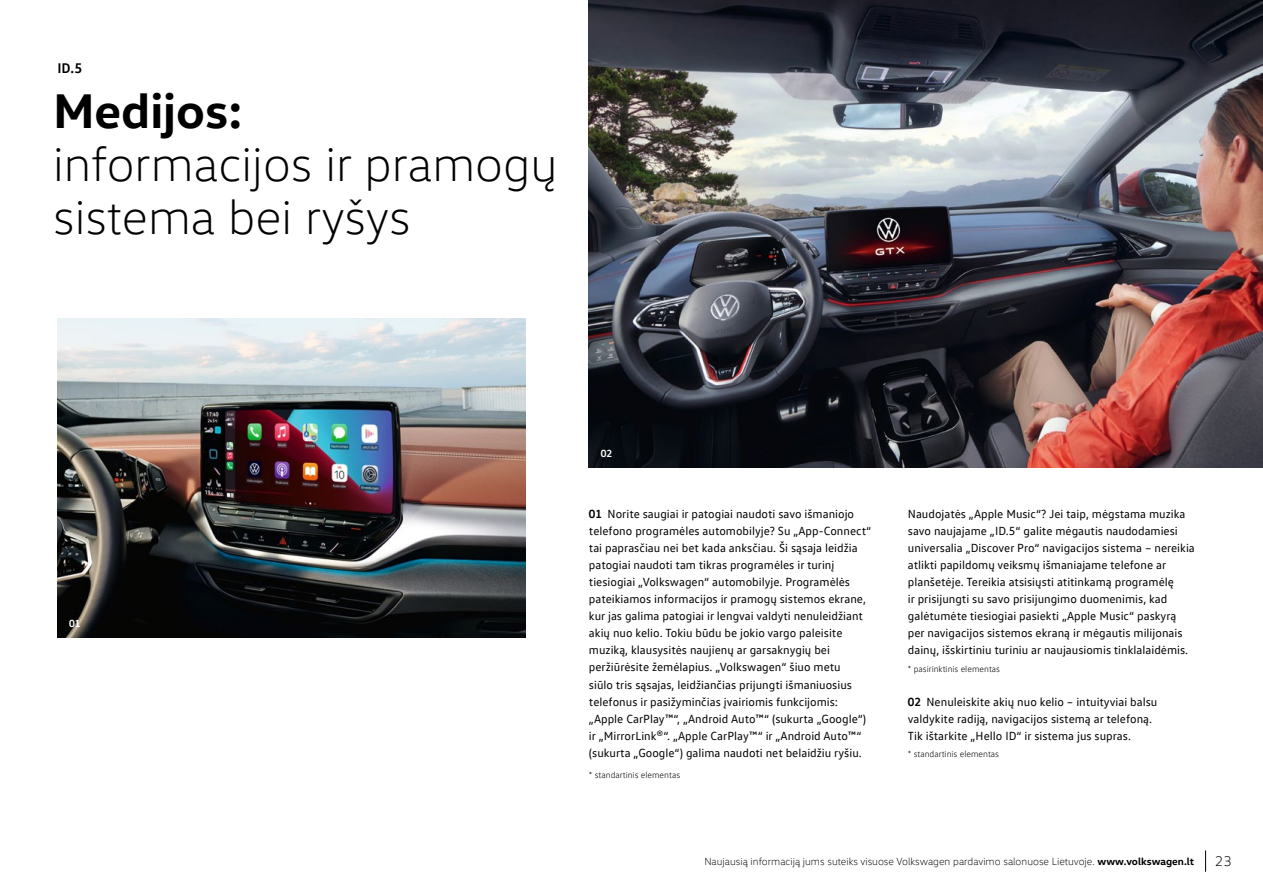
<style>
.page{position:relative;width:1263px;height:893px;background:#fff}
.page>*{position:absolute;margin:0;border:0;box-sizing:border-box;transform-origin:0 0}
.t1{font:300 49.5px/53.1px "VW Head";color:#000}
.t2{font:700 49.5px "VW Head";color:#000}
.t3{font:700 14.25px "VW Text";color:#000}
.t4{font:300 14.25px "VW Head";color:#000}
.t5{font:12px/17px "VW Text";color:#000}
.t6{font:300 10.5px "VW Head";color:#000}
.t7{font:700 10.5px "VW Text";color:#fff}
.t8{font:300 9px "VW Text";color:#000}
.s1{font-weight:700}
</style>
<div class="page">
<svg style="left:1205px;top:850px;width:1px;height:22px"></svg>
<img style="left:57px;top:319px;width:468px;height:319px">
<img style="left:589px;top:0;width:673px;height:468px">
<p class="t3" style="left:57px;top:59px;width:26px">ID.5</p>
<h1 class="t2" style="left:53px;top:78px;width:191px">Medijos:</h1>
<h1 class="t1" style="left:53px;top:137px;width:506px">informacijos ir pramogų sistema bei ryšys</h1>
<p class="t7" style="left:69px;top:617px;width:13px">01</p>
<p class="t7" style="left:601px;top:447px;width:13px">02</p>
<p class="t5" style="left:589px;top:505px;width:284px"><span class="s1">01</span> Norite saugiai ir patogiai naudoti savo išmaniojo telefono programėles automobilyje? Su „App-Connect“ tai paprasčiau nei bet kada anksčiau. Ši sąsaja leidžia patogiai naudoti tam tikras programėles ir turinį tiesiogiai „Volkswagen“ automobilyje. Programėlės pateikiamos informacijos ir pramogų sistemos ekrane, kur jas galima patogiai ir lengvai valdyti nenuleidžiant akių nuo kelio. Tokiu būdu be jokio vargo paleisite muziką, klausysitės naujienų ar garsaknygių bei peržiūrėsite žemėlapius. „Volkswagen“ šiuo metu<br>siūlo tris sąsajas, leidžiančias prijungti išmaniuosius telefonus ir pasižyminčias įvairiomis funkcijomis: „Apple CarPlay™“, „Android Auto™“ (sukurta „Google“) ir „MirrorLink®“. „Apple CarPlay™“ ir „Android Auto™“ (sukurta „Google“) galima naudoti net belaidžiu ryšiu.</p>
<p class="t8" style="left:589px;top:769px;width:93px">* standartinis elementas</p>
<p class="t5" style="left:908px;top:505px;width:288px">Naudojatės „Apple Music“? Jei taip, mėgstama muzika savo naujajame „ID.5“ galite mėgautis naudodamiesi universalia „Discover Pro“ navigacijos sistema – nereikia atlikti papildomų veiksmų išmaniajame telefone ar planšetėje. Tereikia atsisiųsti atitinkamą programėlę<br>ir prisijungti su savo prisijungimo duomenimis, kad galėtumėte tiesiogiai pasiekti „Apple Music“ paskyrą per navigacijos sistemos ekraną ir mėgautis milijonais dainų, išskirtiniu turiniu ar naujausiomis tinklalaidėmis.</p>
<p class="t8" style="left:908px;top:663px;width:94px">* pasirinktinis elementas</p>
<p class="t5" style="left:908px;top:693px;width:251px"><span class="s1">02</span> Nenuleiskite akių nuo kelio – intuityviai balsu valdykite radiją, navigacijos sistemą ar telefoną.<br>Tik ištarkite „Hello ID“ ir sistema jus supras.</p>
<p class="t8" style="left:908px;top:748px;width:93px">* standartinis elementas</p>
<p class="t6" style="left:704px;top:855px;width:491px">Naujausią informaciją jums suteiks visuose Volkswagen pardavimo salonuose Lietuvoje. <span class="s1">www.volkswagen.lt</span></p>
<p class="t4" style="left:1215px;top:853px;width:18px">23</p>
</div>
